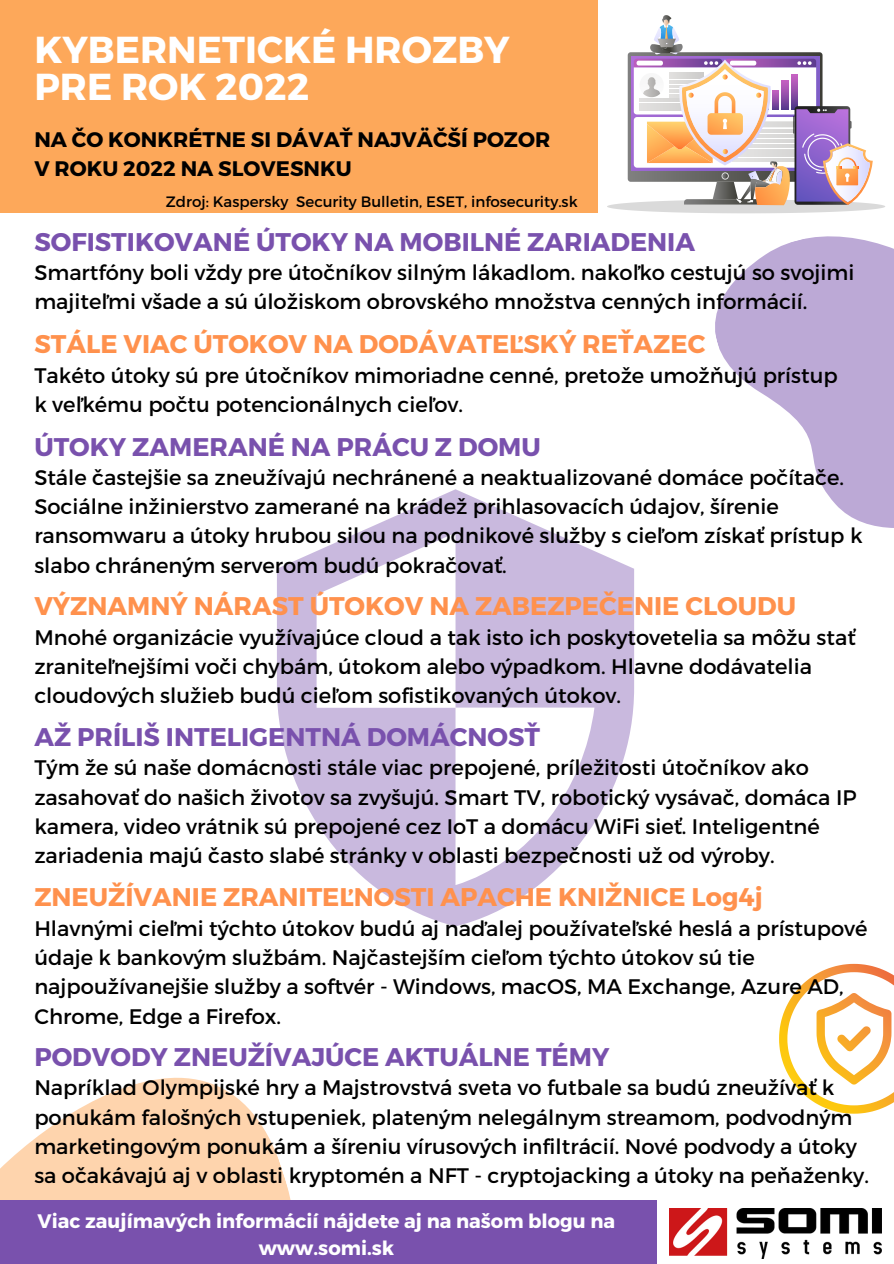
<style>
.page{position:relative;width:894px;height:1264px;background:#fff}
.page>*{position:absolute;margin:0;border:0;box-sizing:border-box;transform-origin:0 0}
.t1{font:700 37.5px/37.2px "Montserrat";color:#fff}
.t2{font:700 25.5px "Montserrat";color:#7951ad}
.t3{font:700 25.5px "Montserrat";color:#ff914d}
.t4{font:21px/29.2px "Montserrat";color:#000}
.t5{font:700 21px "Montserrat";color:#000}
.t6{font:700 19.5px/27px "Montserrat";color:#fff;text-align:center}
.t7{font:15px "Montserrat";color:#000}
</style>
<div class="page">
<svg style="left:0;top:1077px;width:291px;height:123px;fill:#fed4ad"></svg>
<svg style="left:607px;top:15px;width:266px;height:198px"></svg>
<img style="left:669px;top:1208px;width:212px;height:50px">
<svg style="left:697px;top:193px;width:196px;height:335px;fill:#bca9d6"></svg>
<div style="left:0;top:1200px;width:656px;height:63px;background:#7951ad"></div>
<div style="left:0;top:0;width:597px;height:213px;background:#fda85a"></div>
<svg style="left:277px;top:489px;width:357px;height:437px;fill:#c9b9de"></svg>
<svg style="left:779px;top:963px;width:114px;height:150px"></svg>
<p class="t1" style="left:34px;top:29px;width:477px">KYBERNETICKÉ HROZBY<br>PRE ROK 2022</p>
<p class="t5" style="left:34px;top:126px;width:517px">NA ČO KONKRÉTNE SI DÁVAŤ NAJVÄČŠÍ POZOR</p>
<p class="t5" style="left:34px;top:155px;width:319px">V ROKU 2022 NA SLOVESNKU</p>
<p class="t7" style="left:166px;top:192px;width:413px">Zdroj: Kaspersky Security Bulletin, ESET, infosecurity.sk</p>
<p class="t2" style="left:34px;top:225px;width:662px">SOFISTIKOVANÉ ÚTOKY NA MOBILNÉ ZARIADENIA</p>
<p class="t4" style="left:34px;top:257px;width:821px">Smartfóny boli vždy pre útočníkov silným lákadlom. nakoľko cestujú so svojimi majiteľmi všade a sú úložiskom obrovského množstva cenných informácií.</p>
<p class="t3" style="left:34px;top:328px;width:672px">STÁLE VIAC ÚTOKOV NA DODÁVATEĽSKÝ REŤAZEC</p>
<p class="t4" style="left:34px;top:359px;width:804px">Takéto útoky sú pre útočníkov mimoriadne cenné, pretože umožňujú prístup</p>
<p class="t4" style="left:34px;top:389px;width:430px">k veľkému počtu potencionálnych cieľov.</p>
<p class="t2" style="left:34px;top:430px;width:508px">ÚTOKY ZAMERANÉ NA PRÁCU Z DOMU</p>
<p class="t4" style="left:34px;top:461px;width:829px">Stále častejšie sa zneužívajú nechránené a neaktualizované domáce počítače.<br>Sociálne inžinierstvo zamerané na krádež prihlasovacích údajov, šírenie ransomwaru a útoky hrubou silou na podnikové služby s cieľom získať prístup k slabo chráneným serverom budú pokračovať.</p>
<p class="t3" style="left:34px;top:589px;width:763px">VÝZNAMNÝ NÁRAST ÚTOKOV NA ZABEZPEČENIE CLOUDU</p>
<p class="t4" style="left:34px;top:621px;width:822px">Mnohé organizácie využívajúce cloud a tak isto ich poskytovetelia sa môžu stať zraniteľnejšími voči chybám, útokom alebo výpadkom. Hlavne dodávatelia cloudových služieb budú cieľom sofistikovaných útokov.</p>
<p class="t2" style="left:34px;top:720px;width:507px">AŽ PRÍLIŠ INTELIGENTNÁ DOMÁCNOSŤ</p>
<p class="t4" style="left:34px;top:752px;width:823px">Tým že sú naše domácnosti stále viac prepojené, príležitosti útočníkov ako zasahovať do našich životov sa zvyšujú. Smart TV, robotický vysávač, domáca IP kamera, video vrátnik sú prepojené cez IoT a domácu WiFi sieť. Inteligentné zariadenia majú často slabé stránky v oblasti bezpečnosti už od výroby.</p>
<p class="t3" style="left:34px;top:880px;width:729px">ZNEUŽÍVANIE ZRANITEĽNOSTI APACHE KNIŽNICE Log4j</p>
<p class="t4" style="left:34px;top:912px;width:834px">Hlavnými cieľmi týchto útokov budú aj naďalej používateľské heslá a prístupové údaje k bankovým službám. Najčastejším cieľom týchto útokov sú tie najpoužívanejšie služby a softvér - Windows, macOS, MA Exchange, Azure AD, Chrome, Edge a Firefox.</p>
<p class="t2" style="left:34px;top:1040px;width:576px">PODVODY ZNEUŽÍVAJÚCE AKTUÁLNE TÉMY</p>
<p class="t4" style="left:34px;top:1072px;width:835px">Napríklad Olympijské hry a Majstrovstvá sveta vo futbale sa budú zneužívať k ponukám falošných vstupeniek, plateným nelegálnym streamom, podvodným marketingovým ponukám a šíreniu vírusových infiltrácií. Nové podvody a útoky sa očakávajú aj v oblasti kryptomén a NFT - cryptojacking a útoky na peňaženky.</p>
<p class="t6" style="left:38px;top:1205px;width:579px">Viac zaujímavých informácií nájdete aj na našom blogu na www.somi.sk</p>
</div>
